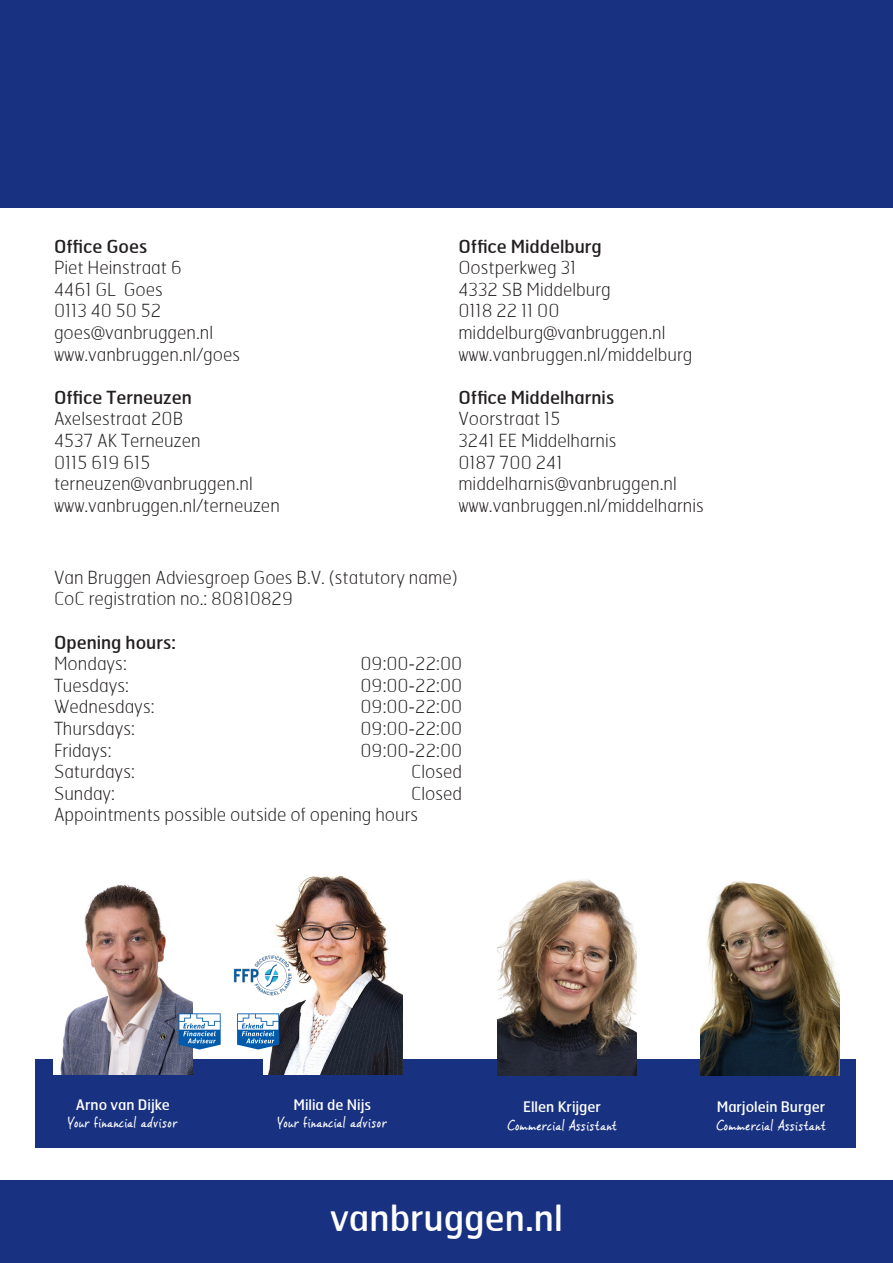
<style>
.page{position:relative;width:893px;height:1263px;background:#fff}
.page>*{position:absolute;margin:0;border:0;box-sizing:border-box;transform-origin:0 0}
.t1{font:36px "Hermes";color:#fff}
.t2{font:100 18px "Hermes";color:#231f20}
.t3{font:18px "Hermes";color:#231f20}
.t4{font:14.55px "Vince Hand II";color:#fff}
.t5{font:14.55px "Hermes";color:#fff}
.s1{font-family:"Helvetica Neue";font-weight:300}
</style>
<div class="page">
<div style="left:0;top:0;width:893px;height:208px;background:#183181"></div>
<div style="left:0;top:1180px;width:893px;height:83px;background:#183181"></div>
<div style="left:35px;top:1059px;width:821px;height:88px;background:#183181"></div>
<img style="left:54px;top:883px;width:139px;height:191px">
<img style="left:264px;top:875px;width:138px;height:200px">
<img style="left:701px;top:881px;width:138px;height:195px">
<img style="left:498px;top:879px;width:138px;height:197px">
<svg style="left:179px;top:1013px;width:42px;height:36px"></svg>
<svg style="left:237px;top:1013px;width:42px;height:36px"></svg>
<img style="left:233px;top:950px;width:68px;height:51px">
<p class="t3" style="left:54px;top:234px;width:95px">Office Goes</p>
<p class="t2" style="left:54px;top:256px;width:129px">Piet Heinstraat 6</p>
<p class="t2" style="left:54px;top:278px;width:110px">4461 GL Goes</p>
<p class="t2" style="left:54px;top:299px;width:109px">0113 40 50 52</p>
<p class="t2" style="left:54px;top:321px;width:161px">goes@vanbruggen.nl</p>
<p class="t2" style="left:54px;top:343px;width:188px">www.vanbruggen.nl/goes</p>
<p class="t3" style="left:54px;top:386px;width:139px">Office Terneuzen</p>
<p class="t2" style="left:54px;top:407px;width:131px">Axelsestraat 20B</p>
<p class="t2" style="left:54px;top:429px;width:148px">4537 AK Terneuzen</p>
<p class="t2" style="left:54px;top:451px;width:98px">0115 619 615</p>
<p class="t2" style="left:54px;top:472px;width:200px">terneuzen@vanbruggen.nl</p>
<p class="t2" style="left:54px;top:494px;width:227px">www.vanbruggen.nl/terneuzen</p>
<p class="t3" style="left:458px;top:234px;width:145px">Office Middelburg</p>
<p class="t2" style="left:458px;top:256px;width:119px">Oostperkweg 31</p>
<p class="t2" style="left:458px;top:278px;width:154px">4332 SB Middelburg</p>
<p class="t2" style="left:458px;top:299px;width:103px">0118 22 11 00</p>
<p class="t2" style="left:458px;top:321px;width:209px">middelburg@vanbruggen.nl</p>
<p class="t2" style="left:458px;top:343px;width:236px">www.vanbruggen.nl/middelburg</p>
<p class="t3" style="left:458px;top:386px;width:157px">Office Middelharnis</p>
<p class="t2" style="left:458px;top:407px;width:103px">Voorstraat 15</p>
<p class="t2" style="left:458px;top:429px;width:160px">3241 EE Middelharnis</p>
<p class="t2" style="left:458px;top:451px;width:106px">0187 700 241</p>
<p class="t2" style="left:458px;top:472px;width:220px">middelharnis@vanbruggen.nl</p>
<p class="t2" style="left:458px;top:494px;width:247px">www.vanbruggen.nl/middelharnis</p>
<p class="t2" style="left:54px;top:566px;width:405px">Van Bruggen Adviesgroep Goes B.V. (statutory name)</p>
<p class="t2" style="left:54px;top:588px;width:241px">CoC registration no.: 80810829</p>
<p class="t3" style="left:54px;top:630px;width:123px">Opening hours:</p>
<p class="t2" style="left:54px;top:652px;width:74px">Mondays:</p>
<p class="t2" style="left:361px;top:652px;width:103px">09:00<span class="s1">-</span>22:00</p>
<p class="t2" style="left:54px;top:674px;width:76px">Tuesdays:</p>
<p class="t2" style="left:361px;top:674px;width:103px">09:00<span class="s1">-</span>22:00</p>
<p class="t2" style="left:54px;top:696px;width:102px">Wednesdays:</p>
<p class="t2" style="left:361px;top:696px;width:103px">09:00<span class="s1">-</span>22:00</p>
<p class="t2" style="left:54px;top:717px;width:82px">Thursdays:</p>
<p class="t2" style="left:361px;top:717px;width:103px">09:00<span class="s1">-</span>22:00</p>
<p class="t2" style="left:54px;top:739px;width:59px">Fridays:</p>
<p class="t2" style="left:361px;top:739px;width:103px">09:00<span class="s1">-</span>22:00</p>
<p class="t2" style="left:54px;top:760px;width:82px">Saturdays:</p>
<p class="t2" style="left:411px;top:760px;width:52px">Closed</p>
<p class="t2" style="left:54px;top:782px;width:63px">Sunday:</p>
<p class="t2" style="left:411px;top:782px;width:52px">Closed</p>
<p class="t2" style="left:54px;top:804px;width:366px">Appointments possible outside of opening hours</p>
<p class="t5" style="left:76px;top:1095px;width:96px">Arno van Dijke</p>
<p class="t4" style="left:68px;top:1114px;width:111px">Your financial advisor</p>
<p class="t5" style="left:293px;top:1095px;width:79px">Milia de Nijs</p>
<p class="t4" style="left:277px;top:1114px;width:111px">Your financial advisor</p>
<p class="t5" style="left:523px;top:1097px;width:79px">Ellen Krijger</p>
<p class="t4" style="left:507px;top:1116px;width:111px">Commercial Assistant</p>
<h1 class="t1" style="left:330px;top:1195px;width:234px">vanbruggen.nl</h1>
<p class="t5" style="left:717px;top:1097px;width:110px">Marjolein Burger</p>
<p class="t4" style="left:716px;top:1116px;width:111px">Commercial Assistant</p>
</div>
